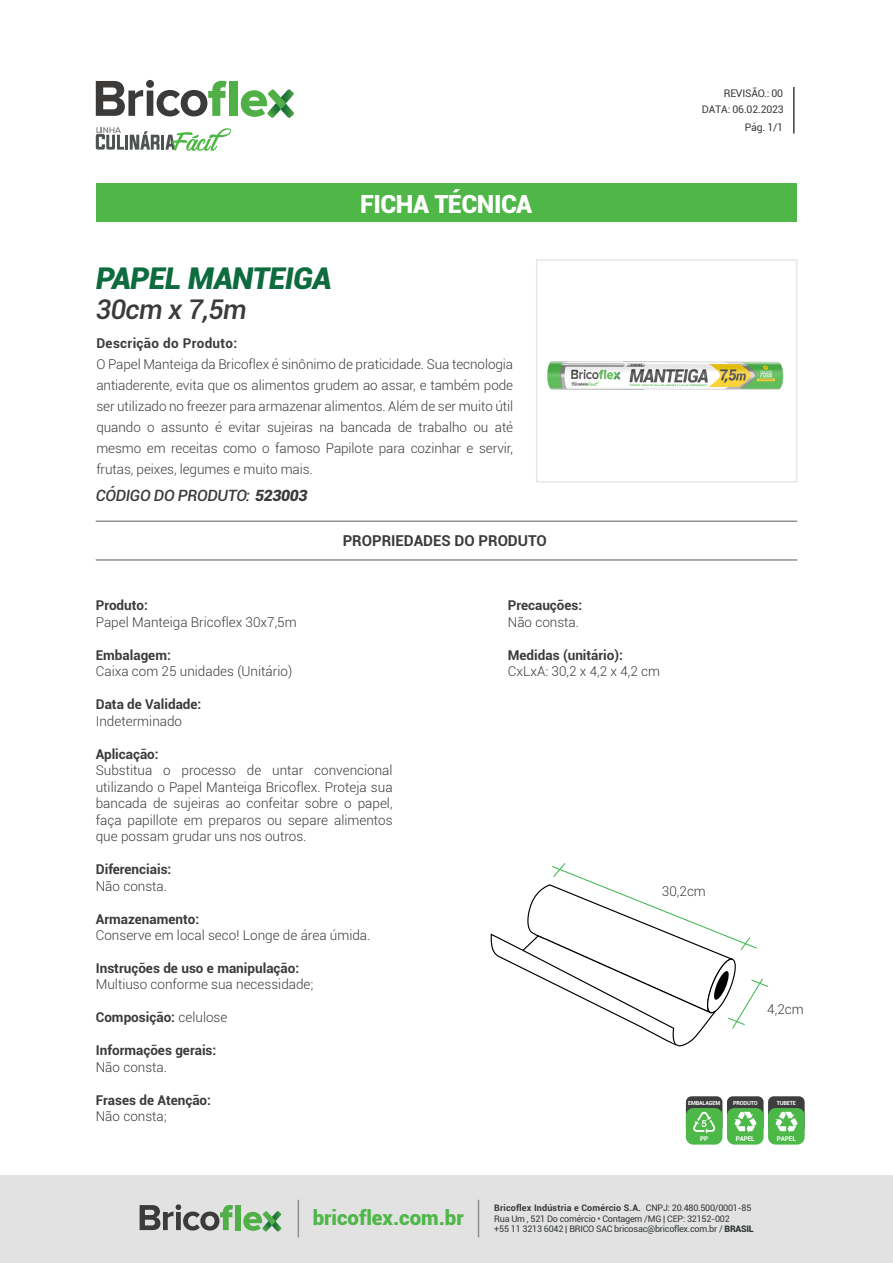
<style>
.page{position:relative;width:893px;height:1263px;background:#fff}
.page>*{position:absolute;margin:0;border:0;box-sizing:border-box;transform-origin:0 0}
.t1{font:italic 900 30px "Roboto";letter-spacing:-.02em;color:#0d6b3e}
.t2{font:italic 500 27.15px "Roboto";letter-spacing:-.02em;color:#3c3b3a}
.t3{font:900 25.05px "Roboto";letter-spacing:-.02em;color:#fff}
.t4{font:900 20.4px "Roboto";color:#4fb748}
.t5{font:italic 500 15.6px "Roboto";letter-spacing:-.02em;color:#3c3b3a}
.t6{font:700 15px "Roboto";color:#3c3b3a}
.t7{font:300 13.5px/21px "Roboto";color:#3c3b3a;text-align:justify}
.t8{font:700 13.5px "Roboto";color:#3c3b3a}
.t9{font:700 13.5px "Roboto";letter-spacing:.025em;color:#3c3b3a}
.t10{font:10.5px "Roboto";letter-spacing:-.02em;color:#3c3b3a}
.t11{font:10.5px "Roboto";letter-spacing:-.02em;color:#3d3c3a}
.t12{font:9px/10.5px "Roboto";letter-spacing:-.025em;color:#35383a}
.t13{font:700 6.45px "Roboto";letter-spacing:-.02em;color:#fff}
.t14{font:700 5.55px "Roboto";letter-spacing:-.03em;color:#fff}
.s1{font-weight:900}
.s2{font-weight:300}
.s3{font-weight:700}
</style>
<div class="page">
<div style="left:96px;top:183px;width:701px;height:39px;background:#4fb748"></div>
<hr style="left:125px;top:135px;width:3px;height:15px;background:#4f5252">
<svg style="left:130px;top:131px;width:29px;height:19px"></svg>
<hr style="left:161px;top:135px;width:3px;height:15px;background:#4f5252">
<svg style="left:96px;top:127px;width:28px;height:23px"></svg>
<svg style="left:165px;top:128px;width:66px;height:23px"></svg>
<svg style="left:96px;top:80px;width:131px;height:36px"></svg>
<div style="left:229px;top:81px;width:9px;height:35px;background:#50af47"></div>
<svg style="left:241px;top:89px;width:53px;height:29px"></svg>
<div style="left:0;top:1176px;width:893px;height:87px;background:#e1e2e1"></div>
<svg style="left:140px;top:1204px;width:93px;height:26px"></svg>
<div style="left:235px;top:1205px;width:6px;height:25px;background:#50af47"></div>
<svg style="left:243px;top:1211px;width:38px;height:21px"></svg>
<hr style="left:298px;top:1200px;width:1px;height:37px;background:#8e9091">
<hr style="left:478px;top:1200px;width:1px;height:37px;background:#8e9091">
<hr style="left:96px;top:520px;width:701px;height:2px;background:#919293">
<hr style="left:96px;top:559px;width:701px;height:2px;background:#919293">
<hr style="left:793px;top:87px;width:2px;height:47px;background:#3e3e3f">
<img style="left:547px;top:361px;width:237px;height:29px">
<div style="left:727px;top:1096px;width:36px;height:37px;background:#3e3e3f;border-radius:6px"></div>
<div style="left:727px;top:1108px;width:36px;height:36px;background:#4cb848;border-radius:8px"></div>
<svg style="left:734px;top:1112px;width:22px;height:21px"></svg>
<div style="left:686px;top:1096px;width:36px;height:37px;background:#3e3e3f;border-radius:6px"></div>
<div style="left:686px;top:1108px;width:36px;height:36px;background:#4cb848;border-radius:8px"></div>
<div style="left:768px;top:1096px;width:37px;height:37px;background:#3e3e3f;border-radius:6px"></div>
<div style="left:768px;top:1108px;width:37px;height:36px;background:#4cb848;border-radius:8px"></div>
<svg style="left:775px;top:1112px;width:22px;height:21px"></svg>
<svg style="left:693px;top:1111px;width:23px;height:23px"></svg>
<svg style="left:490px;top:863px;width:279px;height:183px"></svg>
<div style="left:536px;top:259px;width:261px;height:224px;border:2px solid #e6e7e9"></div>
<h1 class="t1" style="left:96px;top:257px;width:237px">PAPEL MANTEIGA</h1>
<h2 class="t2" style="left:96px;top:290px;width:153px">30cm x 7,5m</h2>
<h3 class="t3" style="left:360px;top:186px;width:174px">FICHA TÉCNICA</h3>
<p class="t9" style="left:96px;top:334px;width:143px">Descrição do Produto:</p>
<p class="t7" style="left:96px;top:353px;width:418px">O Papel Manteiga da Bricoflex é sinônimo de praticidade. Sua tecnologia antiaderente, evita que os alimentos grudem ao assar, e também pode ser utilizado no freezer para armazenar alimentos. Além de ser muito útil quando o assunto é evitar sujeiras na bancada de trabalho ou até mesmo em receitas como o famoso Papilote para cozinhar e servir, frutas, peixes, legumes e muito mais.</p>
<p class="t5" style="left:96px;top:484px;width:213px">CÓDIGO DO PRODUTO: <span class="s1">523003</span></p>
<p class="t6" style="left:343px;top:530px;width:206px">PROPRIEDADES DO PRODUTO</p>
<p class="t10" style="left:724px;top:86px;width:61px">REVISÃO.: 00</p>
<p class="t10" style="left:745px;top:120px;width:40px">Pág. 1/1</p>
<p class="t11" style="left:702px;top:102px;width:83px">DATA: 06.02.2023</p>
<p class="t8" style="left:96px;top:596px;width:54px">Produto:</p>
<p class="t7" style="left:96px;top:611px;width:202px">Papel Manteiga Bricoflex 30x7,5m</p>
<p class="t8" style="left:96px;top:645px;width:77px">Embalagem:</p>
<p class="t7" style="left:96px;top:660px;width:198px">Caixa com 25 unidades (Unitário)</p>
<p class="t8" style="left:96px;top:695px;width:107px">Data de Validade:</p>
<p class="t7" style="left:96px;top:710px;width:88px">Indeterminado</p>
<p class="t8" style="left:96px;top:744px;width:64px">Aplicação:</p>
<p class="t7" style="left:96px;top:761px;width:298px;line-height:16.5px">Substitua o processo de untar convencional utilizando o Papel Manteiga Bricoflex. Proteja sua bancada de sujeiras ao confeitar sobre o papel, faça papillote em preparos ou separe alimentos que possam grudar uns nos outros.</p>
<p class="t8" style="left:96px;top:860px;width:77px">Diferenciais:</p>
<p class="t7" style="left:96px;top:875px;width:73px">Não consta.</p>
<p class="t8" style="left:96px;top:909px;width:105px">Armazenamento:</p>
<p class="t7" style="left:96px;top:924px;width:276px">Conserve em local seco! Longe de área úmida.</p>
<p class="t8" style="left:96px;top:959px;width:205px">Instruções de uso e manipulação:</p>
<p class="t7" style="left:96px;top:974px;width:219px">Multiuso conforme sua necessidade;</p>
<p class="t8" style="left:96px;top:1008px;width:133px">Composição: <span class="s2">celulose</span></p>
<p class="t8" style="left:96px;top:1041px;width:122px">Informações gerais:</p>
<p class="t7" style="left:96px;top:1056px;width:73px">Não consta.</p>
<p class="t8" style="left:96px;top:1091px;width:117px">Frases de Atenção:</p>
<p class="t7" style="left:96px;top:1106px;width:72px">Não consta;</p>
<h3 class="t4" style="left:313px;top:1203px;width:152px">bricoflex.com.br</h3>
<p class="t8" style="left:508px;top:596px;width:76px">Precauções:</p>
<p class="t7" style="left:508px;top:611px;width:73px">Não consta.</p>
<p class="t8" style="left:508px;top:645px;width:117px">Medidas (unitário):</p>
<p class="t7" style="left:508px;top:660px;width:154px">CxLxA: 30,2 x 4,2 x 4,2 cm</p>
<p class="t7" style="left:662px;top:880px;width:45px">30,2cm</p>
<p class="t7" style="left:767px;top:999px;width:38px">4,2cm</p>
<p class="t14" style="left:733px;top:1099px;width:26px">PRODUTO</p>
<p class="t14" style="left:688px;top:1099px;width:34px">EMBALAGEM</p>
<p class="t14" style="left:777px;top:1099px;width:21px">TUBETE</p>
<p class="t13" style="left:700px;top:1134px;width:10px">PP</p>
<p class="t13" style="left:777px;top:1134px;width:21px">PAPEL</p>
<p class="t13" style="left:736px;top:1134px;width:21px">PAPEL</p>
<p class="t12" style="left:494px;top:1202px;width:261px"><span class="s3">Bricoflex Indústria e Comércio S.A.</span> CNPJ: 20.480.500/0001-85<br>Rua Um , 521 Do comércio • Contagem /MG | CEP: 32152-002<br>+55 11 3213 6042 | BRICO SAC bricosac@bricoflex.com.br / <span class="s1">BRASIL</span></p>
</div>
